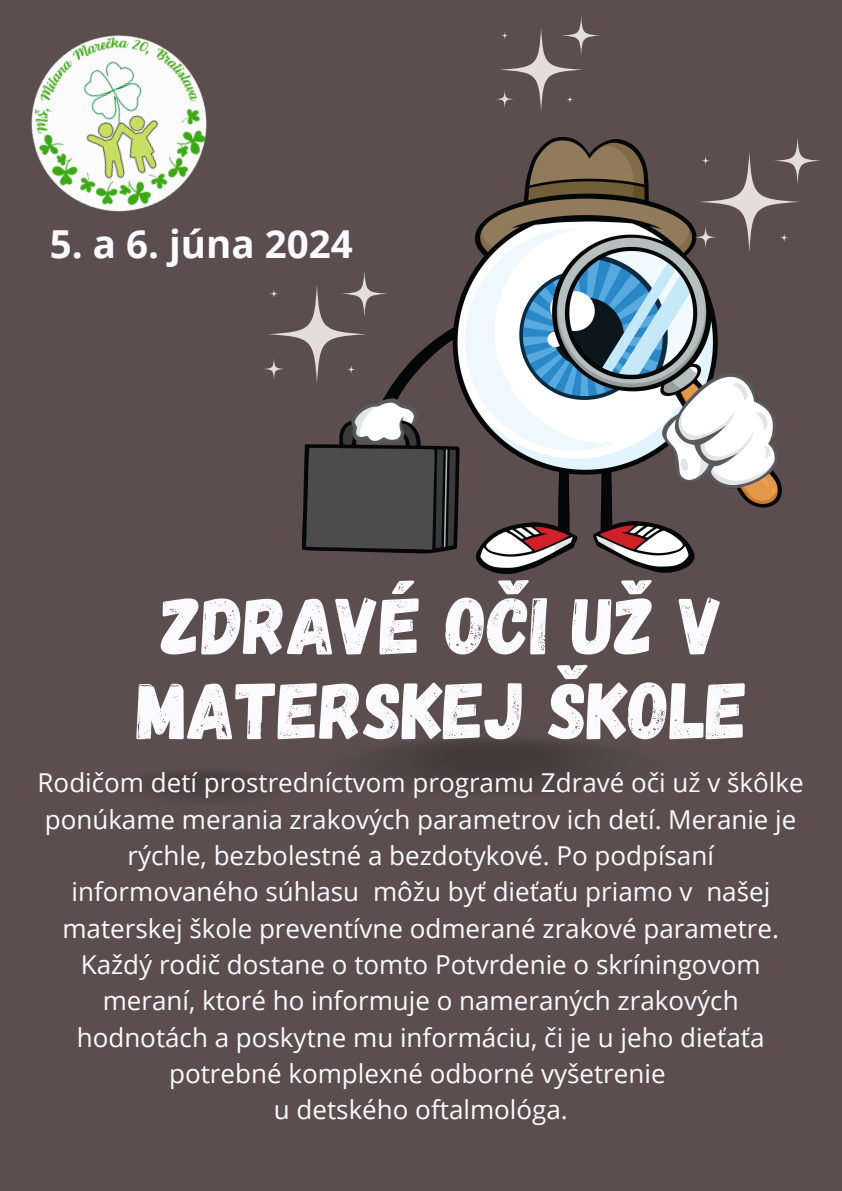
<style>
.page{position:relative;width:842px;height:1191px;background:#fff}
.page>*{position:absolute;margin:0;border:0;box-sizing:border-box;transform-origin:0 0}
.t1{font:80.4px/84.8px "Gagalin";color:#fafaff;text-align:center}
.t2{font:700 38.5px "Open Sans";color:#fafaff}
.t3{font:26px/36.3px "Open Sans";color:#fafaff;text-align:center}
</style>
<div class="page">
<div style="left:0;top:0;width:842px;height:1190px;background:#5c4e4e"></div>
<img style="left:302px;top:137px;width:479px;height:437px">
<svg style="left:264px;top:270px;width:124px;height:113px"></svg>
<svg style="left:496px;top:17px;width:104px;height:94px"></svg>
<svg style="left:694px;top:137px;width:127px;height:115px"></svg>
<img style="left:31px;top:35px;width:176px;height:177px">
<p class="t2" style="left:50px;top:216px;width:304px">5. a 6. júna 2024</p>
<p class="t1" style="left:137px;top:579px;width:612px">ZDRAVÉ OČI UŽ V<br>MATERSKEJ ŠKOLE</p>
<h2 class="t3" style="left:38px;top:764px;width:768px">Rodičom detí prostredníctvom programu Zdravé oči už v škôlke ponúkame merania zrakových parametrov ich detí. Meranie je rýchle, bezbolestné a bezdotykové. Po podpísaní informovaného súhlasu môžu byť dieťaťu priamo v našej materskej škole preventívne odmerané zrakové parametre.<br>Každý rodič dostane o tomto Potvrdenie o skríningovom meraní, ktoré ho informuje o nameraných zrakových hodnotách a poskytne mu informáciu, či je u jeho dieťaťa potrebné komplexné odborné vyšetrenie</h2>
<p class="t3" style="left:274px;top:1090px;width:295px">u detského oftalmológa.</p>
</div>
